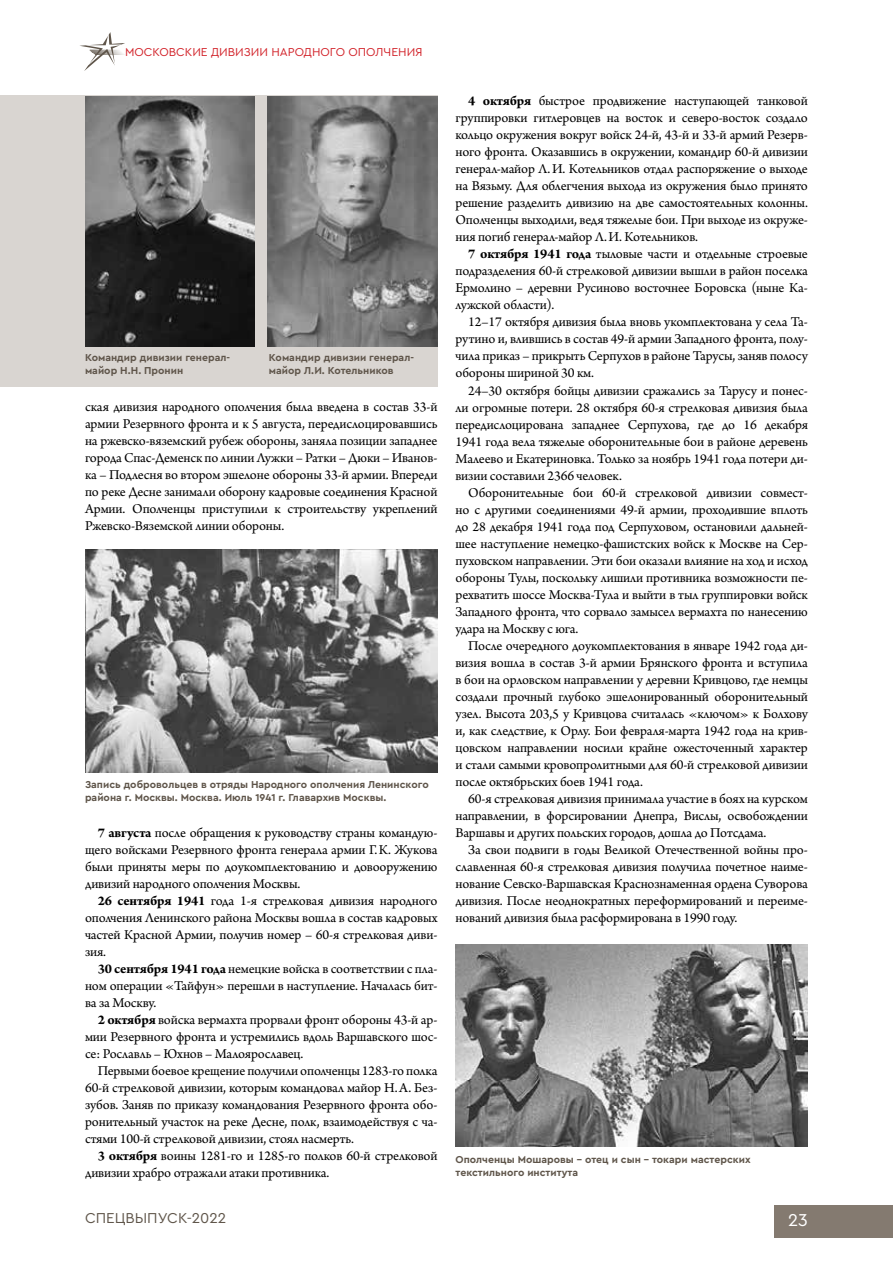
<style>
.page{position:relative;width:893px;height:1263px;background:#fff}
.page>*{position:absolute;margin:0;border:0;box-sizing:border-box;transform-origin:0 0}
.t1{font:18px "Cera Pro";color:#fff}
.t2{font:15px "Cera Pro";color:#5f554a}
.t3{font:14.25px/17px "Arno Pro";letter-spacing:-.01em;color:#000;text-align:justify}
.t4{font:12px "Cera Pro";color:#d2232a}
.t5{font:700 10.5px/12.6px "Cera Pro";color:#5f554a}
.s1{font-weight:700}
</style>
<div class="page">
<div style="left:774px;top:1204px;width:119px;height:33px;background:#847a70"></div>
<svg style="left:80px;top:32px;width:45px;height:39px"></svg>
<hr style="left:90px;top:50px;width:30px;height:1px;background:#5f554a">
<hr style="left:91px;top:51px;width:30px;height:1px;background:#5f554a">
<hr style="left:92px;top:52px;width:30px;height:1px;background:#5f554a">
<hr style="left:94px;top:53px;width:30px;height:1px;background:#5f554a">
<hr style="left:95px;top:54px;width:30px;height:1px;background:#5f554a">
<div style="left:0;top:96px;width:437px;height:291px;background:#d9d5d1"></div>
<img style="left:85px;top:97px;width:170px;height:250px">
<img style="left:455px;top:944px;width:353px;height:202px">
<img style="left:85px;top:550px;width:352px;height:223px">
<img style="left:268px;top:97px;width:169px;height:250px">
<p class="t4" style="left:125px;top:44px;width:299px">МОСКОВСКИЕ ДИВИЗИИ НАРОДНОГО ОПОЛЧЕНИЯ</p>
<p class="t5" style="left:85px;top:351px;width:146px">Командир дивизии генерал&shy;майор Н.Н. Пронин</p>
<p class="t5" style="left:269px;top:351px;width:146px">Командир дивизии генерал&shy;майор Л.И. Котельников</p>
<p class="t3" style="left:85px;top:399px;width:354px">ская дивизия народного ополчения была введена в состав 33‑й армии Резервного фронта и к 5 августа, передислоцировавшись на ржевско-вяземский рубеж обороны, заняла позиции западнее города Спас-Деменск по линии Лужки – Ратки – Дюки – Иванов&shy;ка – Подлесня во втором эшелоне обороны 33‑й армии. Впереди по реке Десне занимали оборону кадровые соединения Красной Армии. Ополченцы приступили к строительству укреплений Ржевско-Вяземской линии обороны.</p>
<p class="t5" style="left:85px;top:778px;width:345px">Запись добровольцев в отряды Народного ополчения Ленинского района г. Москвы. Москва. Июль 1941 г. Главархив Москвы.</p>
<p class="t3" style="left:85px;top:824px;width:354px;text-indent:13px"><span class="s1">7 августа</span> после обращения к руководству страны командую&shy;щего войсками Резервного фронта генерала армии Г.К. Жукова были приняты меры по доукомплектованию и довооружению дивизий народного ополчения Москвы.</p>
<p class="t3" style="left:85px;top:892px;width:354px;text-indent:13px"><span class="s1">26 сентября 1941</span> года 1‑я стрелковая дивизия народного ополчения Ленинского района Москвы вошла в состав кадровых частей Красной Армии, получив номер – 60‑я стрелковая диви&shy;зия.</p>
<p class="t3" style="left:85px;top:961px;width:354px;text-indent:13px"><span class="s1">30 сентября 1941 года</span> немецкие войска в соответствии с пла&shy;ном операции «Тайфун» перешли в наступление. Началась бит&shy;ва за Москву.</p>
<p class="t3" style="left:85px;top:1012px;width:354px;text-indent:13px"><span class="s1">2 октября</span> войска вермахта прорвали фронт обороны 43‑й ар&shy;мии Резервного фронта и устремились вдоль Варшавского шос&shy;се: Рославль – Юхнов – Малоярославец.</p>
<p class="t3" style="left:85px;top:1063px;width:354px;text-indent:13px">Первыми боевое крещение получили ополченцы 1283‑го полка 60‑й стрелковой дивизии, которым командовал майор Н.А. Без&shy;зубов. Заняв по приказу командования Резервного фронта обо&shy;ронительный участок на реке Десне, полк, взаимодействуя с ча&shy;стями 100‑й стрелковой дивизии, стоял насмерть.</p>
<p class="t3" style="left:85px;top:1148px;width:354px;text-indent:13px"><span class="s1">3 октября</span> воины 1281‑го и 1285‑го полков 60‑й стрелковой дивизии храбро отражали атаки противника.</p>
<p class="t3" style="left:455px;top:93px;width:354px;text-indent:13px"><span class="s1">4 октября</span> быстрое продвижение наступающей танковой группировки гитлеровцев на восток и северо-восток создало кольцо окружения вокруг войск 24‑й, 43‑й и 33‑й армий Резерв&shy;ного фронта. Оказавшись в окружении, командир 60‑й дивизии генерал-майор Л.И. Котельников отдал распоряжение о выходе на Вязьму. Для облегчения выхода из окружения было принято решение разделить дивизию на две самостоятельных колонны.<br>Ополченцы выходили, ведя тяжелые бои. При выходе из окруже&shy;ния погиб генерал-майор Л.И. Котельников.</p>
<p class="t3" style="left:455px;top:246px;width:354px;text-indent:13px"><span class="s1">7 октября 1941 года</span> тыловые части и отдельные строевые подразделения 60‑й стрелковой дивизии вышли в район поселка Ермолино – деревни Русиново восточнее Боровска (ныне Ка&shy;лужской области).</p>
<p class="t3" style="left:455px;top:314px;width:354px;text-indent:13px">12–17 октября дивизия была вновь укомплектована у села Та&shy;рутино и, влившись в состав 49‑й армии Западного фронта, полу&shy;чила приказ – прикрыть Серпухов в районе Тарусы, заняв полосу обороны шириной 30 км.</p>
<p class="t3" style="left:455px;top:382px;width:354px;text-indent:13px">24–30 октября бойцы дивизии сражались за Тарусу и понес&shy;ли огромные потери. 28 октября 60‑я стрелковая дивизия была передислоцирована западнее Серпухова, где до 16 декабря 1941 года вела тяжелые оборонительные бои в районе деревень Малеево и Екатериновка. Только за ноябрь 1941 года потери ди&shy;визии составили 2366 человек.</p>
<p class="t3" style="left:455px;top:485px;width:354px;text-indent:13px">Оборонительные бои 60‑й стрелковой дивизии совмест&shy;но с другими соединениями 49‑й армии, проходившие вплоть до 28 декабря 1941 года под Серпуховом, остановили дальней&shy;шее наступление немецко-фашистских войск к Москве на Сер&shy;пуховском направлении. Эти бои оказали влияние на ход и исход обороны Тулы, поскольку лишили противника возможности пе&shy;рехватить шоссе Москва-Тула и выйти в тыл группировки войск Западного фронта, что сорвало замысел вермахта по нанесению удара на Москву с юга.</p>
<p class="t3" style="left:455px;top:638px;width:354px;text-indent:13px">После очередного доукомплектования в январе 1942 года ди&shy;визия вошла в состав 3‑й армии Брянского фронта и вступила в бои на орловском направлении у деревни Кривцово, где немцы создали прочный глубоко эшелонированный оборонительный узел. Высота 203,5 у Кривцова считалась «ключом» к Болхову и, как следствие, к Орлу. Бои февраля-марта 1942 года на крив&shy;цовском направлении носили крайне ожесточенный характер и стали самыми кровопролитными для 60‑й стрелковой дивизии после октябрьских боев 1941 года.</p>
<p class="t3" style="left:455px;top:791px;width:354px;text-indent:13px">60‑я стрелковая дивизия принимала участие в боях на курском направлении, в форсировании Днепра, Вислы, освобождении Варшавы и других польских городов, дошла до Потсдама.</p>
<p class="t3" style="left:455px;top:842px;width:354px;text-indent:13px">За свои подвиги в годы Великой Отечественной войны про&shy;славленная 60‑я стрелковая дивизия получила почетное наиме&shy;нование Севско-Варшавская Краснознаменная ордена Суворова дивизия. После неоднократных переформирований и переиме&shy;нований дивизия была расформирована в 1990 году.</p>
<p class="t5" style="left:455px;top:1153px;width:297px">Ополченцы Мошаровы – отец и сын – токари мастерских текстильного института</p>
<p class="t2" style="left:85px;top:1208px;width:143px">СПЕЦВЫПУСК-2022</p>
<p class="t1" style="left:788px;top:1207px;width:21px">23</p>
</div>
